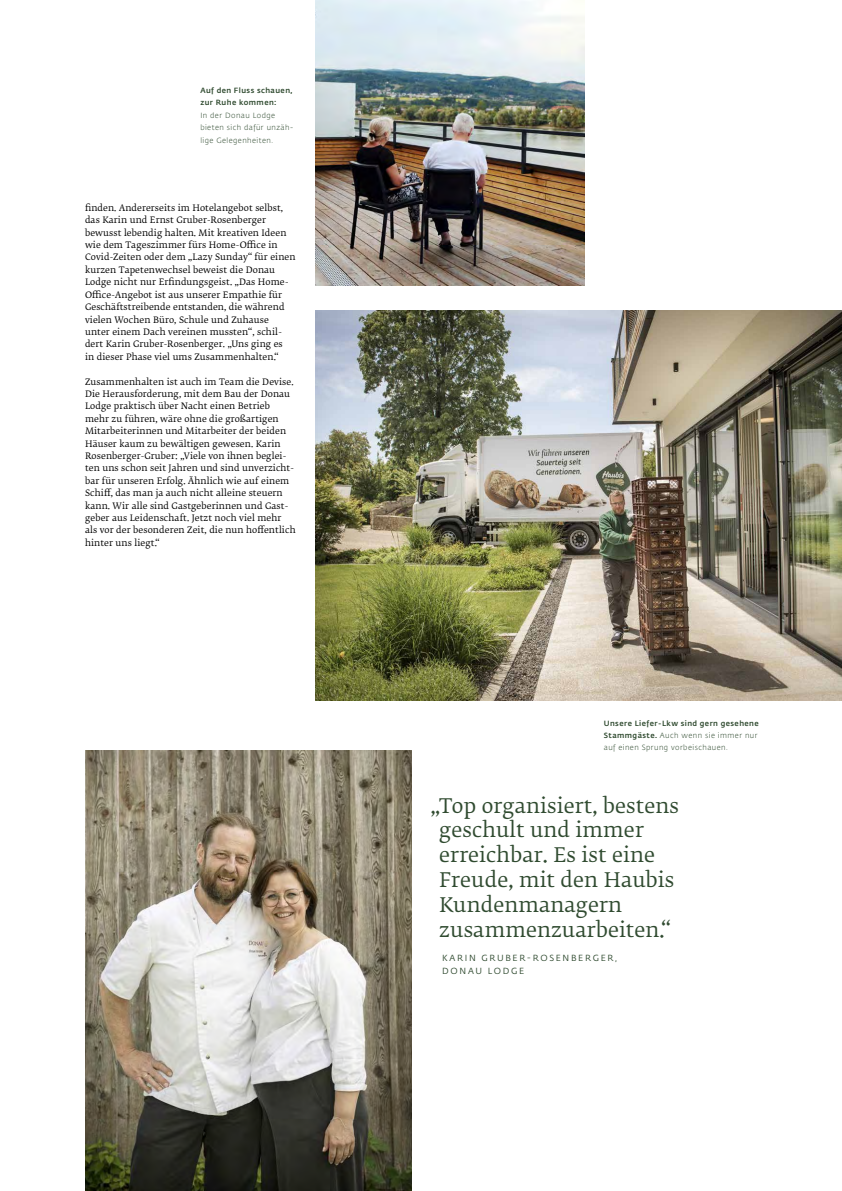
<style>
.page{position:relative;width:842px;height:1191px;background:#fff}
.page>*{position:absolute;margin:0;border:0;box-sizing:border-box;transform-origin:0 0}
.t1{font:20px/24.8px "Fedra Serif B Pro";letter-spacing:.01em;color:#304b30}
.t2{font:8.8px/12.4px "Fedra Serif B Pro";letter-spacing:.015em;color:#000}
.t3{font:8.8px/12.4px "Fedra Sans Pro";letter-spacing:.19em;color:#304b30}
.t4{font:300 7.5px/12.4px "Fedra Sans Pro";letter-spacing:.06em;color:#304b30}
.t5{font:500 7.5px/12.4px "Fedra Sans Pro";letter-spacing:.06em;color:#304b30}
.s1{font-weight:500}
</style>
<div class="page">
<img style="left:316px;top:310px;width:526px;height:391px">
<img style="left:316px;top:0;width:268px;height:285px">
<img style="left:85px;top:750px;width:326px;height:441px">
<p class="t5" style="left:200px;top:84px;width:94px">Auf den Fluss schauen, zur Ruhe kommen:</p>
<p class="t4" style="left:200px;top:109px;width:95px">In der Donau Lodge bieten sich dafür unzäh&shy;lige Gelegenheiten.</p>
<p class="t2" style="left:85px;top:202px;width:212px">finden. Andererseits im Hotelangebot selbst, das Karin und Ernst Gruber-Rosenberger bewusst lebendig halten. Mit kreativen Ideen wie dem Tageszimmer fürs Home-Office in Covid-Zeiten oder dem „Lazy Sunday“ für einen kurzen Tapetenwechsel beweist die Donau Lodge nicht nur Erfindungsgeist. „Das Home-Office-Angebot ist aus unserer Empathie für Geschäftstreibende entstanden, die während vielen Wochen Büro, Schule und Zuhause unter einem Dach vereinen mussten“, schil&shy;dert Karin Gruber-Rosenberger. „Uns ging es<br>in dieser Phase viel ums Zusammenhalten.“</p>
<p class="t2" style="left:85px;top:375px;width:212px">Zusammenhalten ist auch im Team die Devise.<br>Die Herausforderung, mit dem Bau der Donau Lodge praktisch über Nacht einen Betrieb mehr zu führen, wäre ohne die großartigen Mitarbeiterinnen und Mitarbeiter der beiden Häuser kaum zu bewältigen gewesen. Karin Rosenberger-Gruber: „Viele von ihnen beglei&shy;ten uns schon seit Jahren und sind unverzicht&shy;bar für unseren Erfolg. Ähnlich wie auf einem Schiff, das man ja auch nicht alleine steuern kann. Wir alle sind Gastgeberinnen und Gast&shy;geber aus Leidenschaft. Jetzt noch viel mehr als vor der besonderen Zeit, die nun hoffentlich hinter uns liegt.“</p>
<p class="t4" style="left:604px;top:716px;width:156px"><span class="s1">Unsere Liefer-Lkw sind gern gesehene<br>Stammgäste.</span> Auch wenn sie immer nur auf einen Sprung vorbeischauen.</p>
<h1 class="t1" style="left:439px;top:793px;width:241px;text-indent:-8px">„Top organisiert, bestens geschult und immer erreichbar. Es ist eine<br>Freude, mit den Haubis<br>Kundenmanagern zusammenzuarbeiten.“</h1>
<p class="t3" style="left:442px;top:951px;width:176px">KARIN GRUBER-ROSENBERGER,<br>DONAU LODGE</p>
</div>
